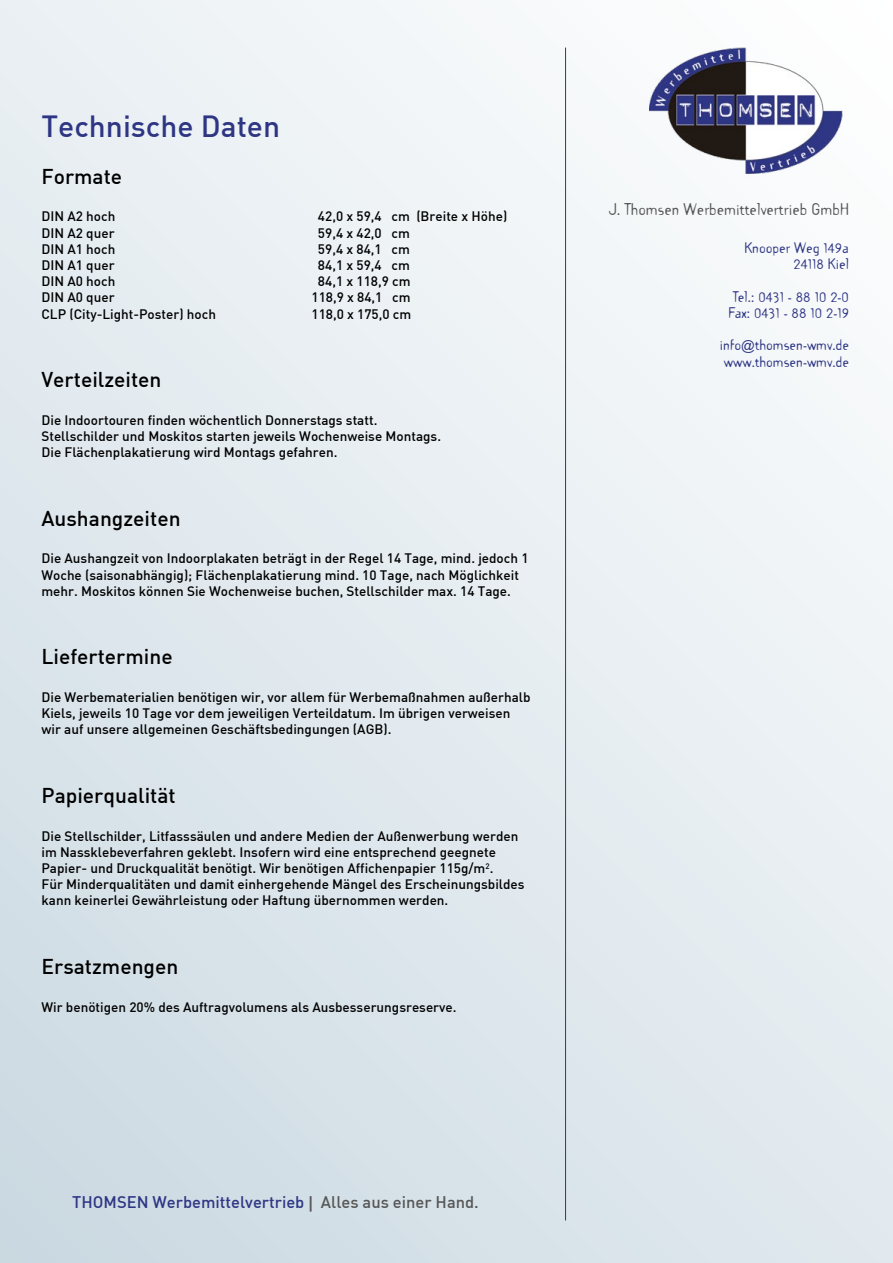
<style>
.page{position:relative;width:893px;height:1263px;background:#fff}
.page>*{position:absolute;margin:0;border:0;box-sizing:border-box;transform-origin:0 0}
.t1{font:500 30px "DIN";color:#2e3684}
.t2{font:500 21px "DIN";color:#000}
.t3{font:500 16.5px "DIN";color:#2e3684}
.t4{font:15px "Template Gothic OT";color:#575756}
.t5{font:500 13.5px/16.2px "DIN";color:#000}
.t6{font:13.5px/16.2px "Template Gothic OT";color:#2e3684;text-align:right}
.s1{font-family:"Arial";font-weight:700;color:#575756}
.s2{color:#575756}
.s3{font-family:"Arial"}
</style>
<div class="page">
<div style="left:0;top:0;width:893px;height:1263px;background:linear-gradient(to bottom,#f5f7f9,#d5e1e8)"></div>
<img style="left:649px;top:48px;width:200px;height:135px">
<hr style="left:565px;top:48px;width:1px;height:1172px;background:#3c3c3b">
<h1 class="t1" style="left:41px;top:107px;width:240px">Technische Daten</h1>
<h2 class="t2" style="left:41px;top:163px;width:82px">Formate</h2>
<p class="t5" style="left:41px;top:208px;width:75px">DIN A2 hoch</p>
<p class="t5" style="left:318px;top:208px;width:191px">42,0 x 59,4 cm (Breite x Höhe)</p>
<p class="t5" style="left:41px;top:224px;width:75px">DIN A2 quer</p>
<p class="t5" style="left:318px;top:224px;width:93px">59,4 x 42,0 cm</p>
<p class="t5" style="left:41px;top:240px;width:75px">DIN A1 hoch</p>
<p class="t5" style="left:318px;top:240px;width:93px">59,4 x 84,1 cm</p>
<p class="t5" style="left:41px;top:257px;width:75px">DIN A1 quer</p>
<p class="t5" style="left:318px;top:257px;width:93px">84,1 x 59,4 cm</p>
<p class="t5" style="left:41px;top:273px;width:75px">DIN A0 hoch</p>
<p class="t5" style="left:318px;top:273px;width:94px">84,1 x 118,9 cm</p>
<p class="t5" style="left:41px;top:289px;width:75px">DIN A0 quer</p>
<p class="t5" style="left:311px;top:289px;width:101px">118,9 x 84,1 cm</p>
<p class="t5" style="left:41px;top:305px;width:176px">CLP (City-Light-Poster) hoch</p>
<p class="t5" style="left:311px;top:305px;width:101px">118,0 x 175,0 cm</p>
<h2 class="t2" style="left:41px;top:366px;width:122px">Verteilzeiten</h2>
<p class="t5" style="left:41px;top:411px;width:401px">Die Indoortouren finden wöchentlich Donnerstags statt.<br>Stellschilder und Moskitos starten jeweils Wochenweise Montags.<br>Die Flächenplakatierung wird Montags gefahren.</p>
<h2 class="t2" style="left:41px;top:505px;width:141px">Aushangzeiten</h2>
<p class="t5" style="left:41px;top:550px;width:489px">Die Aushangzeit von Indoorplakaten beträgt in der Regel 14 Tage, mind. jedoch 1<br>Woche (saisonabhängig); Flächenplakatierung mind. 10 Tage, nach Möglichkeit mehr. Moskitos können Sie Wochenweise buchen, Stellschilder max. 14 Tage.</p>
<h2 class="t2" style="left:41px;top:643px;width:133px">Liefertermine</h2>
<p class="t5" style="left:41px;top:689px;width:490px">Die Werbematerialien benötigen wir, vor allem für Werbemaßnahmen außerhalb<br>Kiels, jeweils 10 Tage vor dem jeweiligen Verteildatum. Im übrigen verweisen wir auf unsere allgemeinen Geschäftsbedingungen (AGB).</p>
<h2 class="t2" style="left:41px;top:782px;width:136px">Papierqualität</h2>
<p class="t5" style="left:41px;top:827px;width:485px">Die Stellschilder, Litfasssäulen und andere Medien der Außenwerbung werden im Nassklebeverfahren geklebt. Insofern wird eine entsprechend geegnete Papier- und Druckqualität benötigt. Wir benötigen Affichenpapier 115g/m<sup>2</sup>.<br>Für Minderqualitäten und damit einhergehende Mängel des Erscheinungsbildes kann keinerlei Gewährleistung oder Haftung übernommen werden.</p>
<h2 class="t2" style="left:41px;top:953px;width:138px">Ersatzmengen</h2>
<p class="t5" style="left:41px;top:998px;width:417px">Wir benötigen 20% des Auftragvolumens als Ausbesserungsreserve.</p>
<p class="t3" style="left:72px;top:1191px;width:408px">THOMSEN Werbemittelvertrieb <span class="s1">|</span> <span class="s2">Alles aus einer Hand.</span></p>
<p class="t4" style="left:609px;top:199px;width:241px">J. Thomsen Werbemittelvertrieb GmbH</p>
<p class="t6" style="left:744px;top:239px;width:106px">Knooper Weg 149a<br>24118 Kiel</p>
<p class="t6" style="left:729px;top:288px;width:122px;text-align:center">Tel.: 0431 - 88 10 2-0<br>Fax: 0431 - 88 10 2-19</p>
<p class="t6" style="left:720px;top:336px;width:131px;text-align:left">info<span class="s3">@</span>thomsen-wmv.de www.thomsen-wmv.de</p>
</div>
